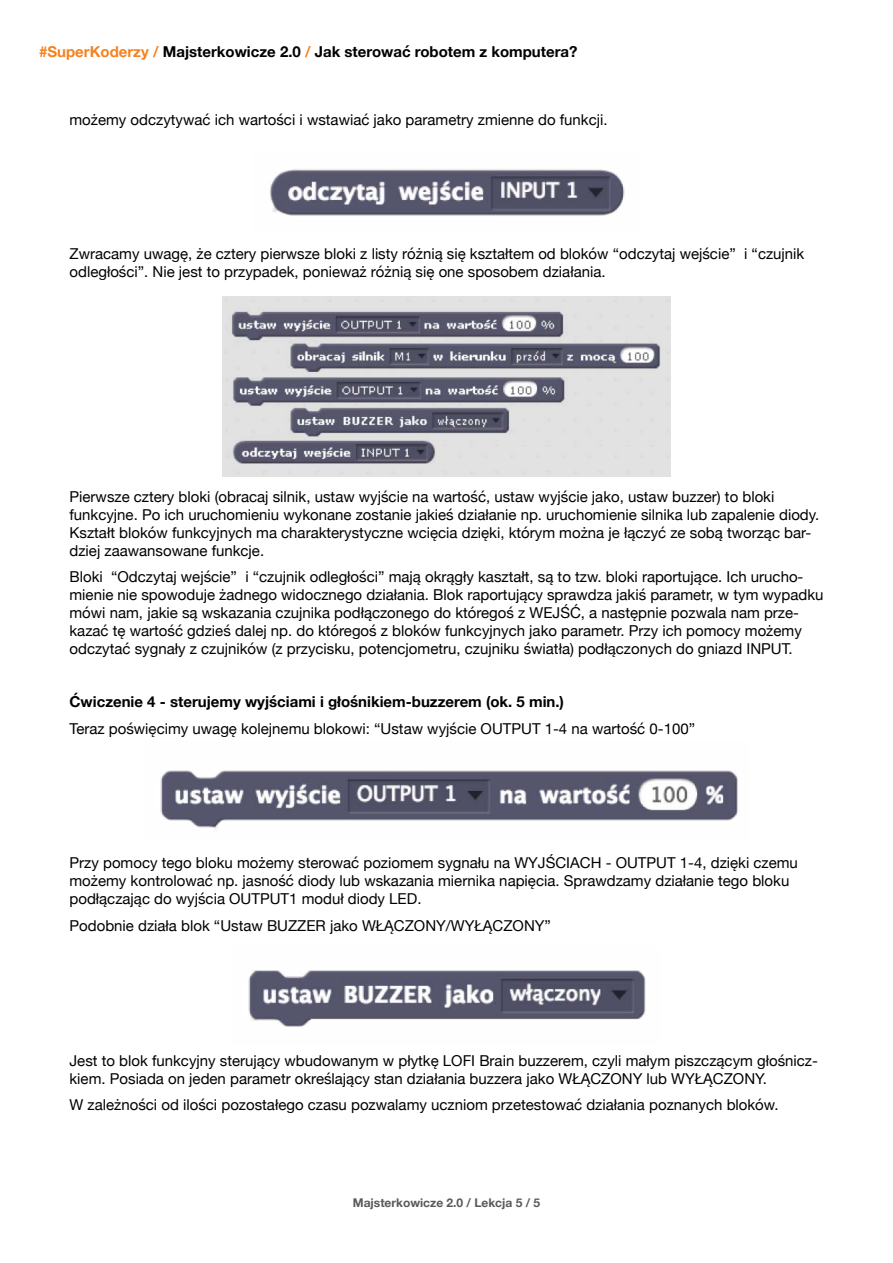
<style>
.page{position:relative;width:893px;height:1263px;background:#fff}
.page>*{position:absolute;margin:0;border:0;box-sizing:border-box;transform-origin:0 0}
.t1{font:15px/18px "Helvetica Neue";color:#000}
.t2{font:700 15px "Helvetica Neue";color:#000}
.t3{font:700 12px "Helvetica Neue";color:#58595b}
.s1{color:#f58220}
</style>
<div class="page">
<img style="left:270px;top:169px;width:355px;height:47px">
<img style="left:222px;top:296px;width:449px;height:180px">
<img style="left:160px;top:770px;width:578px;height:59px">
<img style="left:248px;top:970px;width:398px;height:57px">
<p class="t2" style="left:39px;top:40px;width:540px"><span class="s1">#SuperKoderzy /</span> Majsterkowicze 2.0 <span class="s1">/</span> Jak sterować robotem z komputera?</p>
<p class="t1" style="left:70px;top:111px;width:540px">możemy odczytywać ich wartości i wstawiać jako parametry zmienne do funkcji.</p>
<p class="t1" style="left:70px;top:246px;width:736px">Zwracamy uwagę, że cztery pierwsze bloki z listy różnią się kształtem od bloków “odczytaj wejście” i “czujnik odległości”. Nie jest to przypadek, ponieważ różnią się one sposobem działania.</p>
<p class="t1" style="left:70px;top:488px;width:751px">Pierwsze cztery bloki (obracaj silnik, ustaw wyjście na wartość, ustaw wyjście jako, ustaw buzzer) to bloki funkcyjne. Po ich uruchomieniu wykonane zostanie jakieś działanie np. uruchomienie silnika lub zapalenie diody.<br>Kształt bloków funkcyjnych ma charakterystyczne wcięcia dzięki, którym można je łączyć ze sobą tworząc bar&shy;dziej zaawansowane funkcje.</p>
<p class="t1" style="left:70px;top:569px;width:755px">Bloki “Odczytaj wejście” i “czujnik odległości” mają okrągły kaształt, są to tzw. bloki raportujące. Ich urucho&shy;mienie nie spowoduje żadnego widocznego działania. Blok raportujący sprawdza jakiś parametr, w tym wypadku mówi nam, jakie są wskazania czujnika podłączonego do któregoś z WEJŚĆ, a następnie pozwala nam prze&shy;kazać tę wartość gdzieś dalej np. do któregoś z bloków funkcyjnych jako parametr. Przy ich pomocy możemy odczytać sygnały z czujników (z przycisku, potencjometru, czujniku światła) podłączonych do gniazd INPUT.</p>
<p class="t2" style="left:70px;top:690px;width:496px">Ćwiczenie 4 - sterujemy wyjściami i głośnikiem-buzzerem (ok. 5 min.)</p>
<p class="t1" style="left:70px;top:720px;width:627px">Teraz poświęcimy uwagę kolejnemu blokowi: “Ustaw wyjście OUTPUT 1-4 na wartość 0-100”</p>
<p class="t1" style="left:70px;top:855px;width:730px">Przy pomocy tego bloku możemy sterować poziomem sygnału na WYJŚCIACH - OUTPUT 1-4, dzięki czemu możemy kontrolować np. jasność diody lub wskazania miernika napięcia. Sprawdzamy działanie tego bloku podłączając do wyjścia OUTPUT1 moduł diody LED.</p>
<p class="t1" style="left:70px;top:917px;width:483px">Podobnie działa blok “Ustaw BUZZER jako WŁĄCZONY/WYŁĄCZONY”</p>
<p class="t1" style="left:70px;top:1052px;width:750px">Jest to blok funkcyjny sterujący wbudowanym w płytkę LOFI Brain buzzerem, czyli małym piszczącym głośnicz&shy;kiem. Posiada on jeden parametr określający stan działania buzzera jako WŁĄCZONY lub WYŁĄCZONY.</p>
<p class="t1" style="left:70px;top:1096px;width:711px">W zależności od ilości pozostałego czasu pozwalamy uczniom przetestować działania poznanych bloków.</p>
<p class="t3" style="left:353px;top:1194px;width:189px">Majsterkowicze 2.0 / Lekcja 5 / 5</p>
</div>
